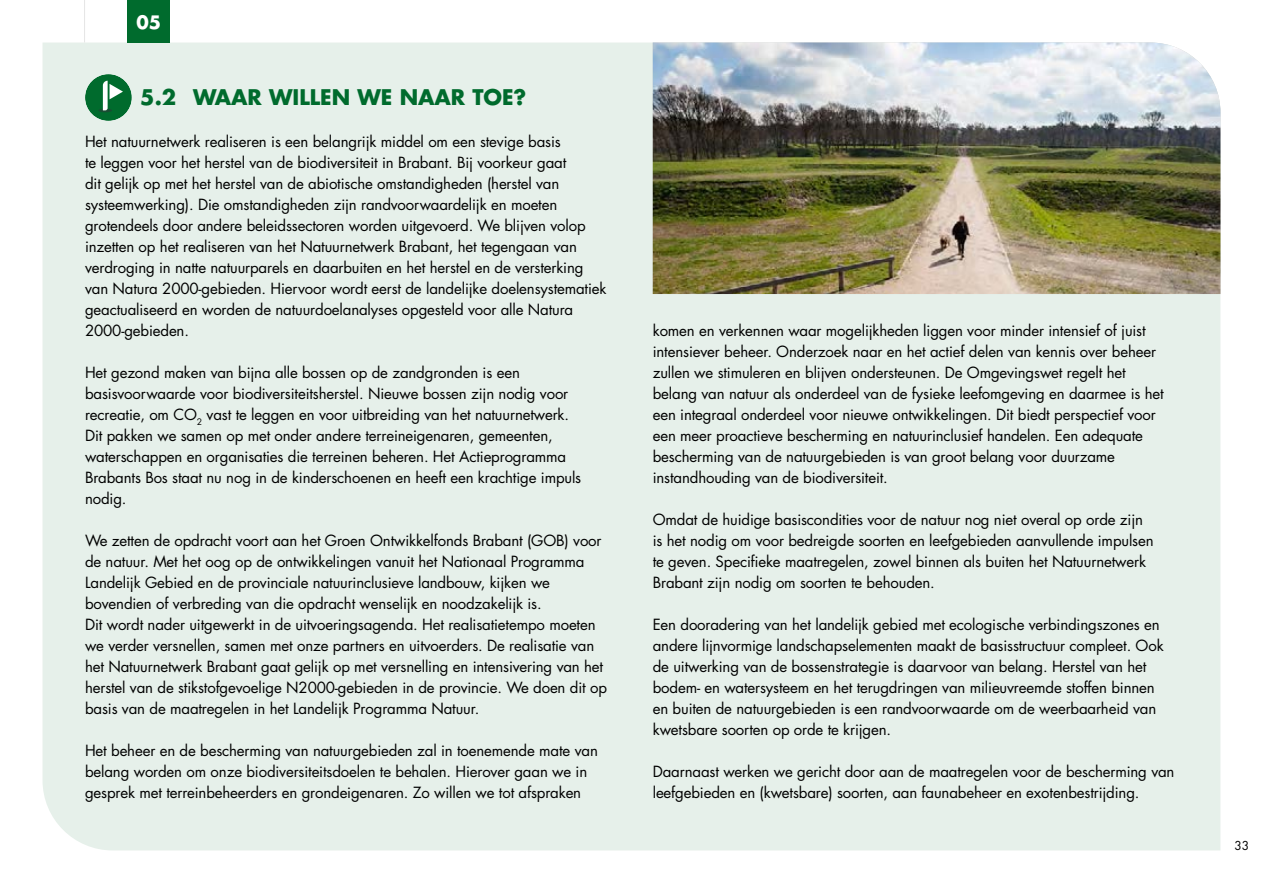
<style>
.page{position:relative;width:1263px;height:893px;background:#fff}
.page>*{position:absolute;margin:0;border:0;box-sizing:border-box;transform-origin:0 0}
.t1{font:700 21px "Futura Std";color:#006b2d}
.t2{font:700 18px "Futura Std";color:#fff}
.t3{font:15px/21px "Futura Std";letter-spacing:-.01em;color:#000}
.t4{font:12px "Futura Std";color:#000}
</style>
<div class="page">
<div style="left:43px;top:43px;width:1177px;height:807px;background:#e6f0ea"></div>
<hr style="left:84px;top:0;width:1px;height:43px;background:#e6e6e6">
<div style="left:128px;top:0;width:42px;height:43px;background:#006b2d"></div>
<div style="left:85px;top:74px;width:47px;height:47px;background:#006b2d;border-radius:50%"></div>
<hr style="left:98px;top:109px;width:14px;height:3px;background:#194d33;border-radius:50%">
<svg style="left:103px;top:81px;width:20px;height:29px"></svg>
<img style="left:653px;top:43px;width:567px;height:251px">
<p class="t2" style="left:136px;top:10px;width:26px">05</p>
<h1 class="t1" style="left:140px;top:83px;width:387px">5.2 WAAR WILLEN WE NAAR TOE?</h1>
<p class="t3" style="left:85px;top:131px;width:523px">Het natuurnetwerk realiseren is een belangrijk middel om een stevige basis<br>te leggen voor het herstel van de biodiversiteit in Brabant. Bij voorkeur gaat<br>dit gelijk op met het herstel van de abiotische omstandigheden (herstel van systeemwerking). Die omstandigheden zijn randvoorwaardelijk en moeten grotendeels door andere beleidssectoren worden uitgevoerd. We blijven volop inzetten op het realiseren van het Natuurnetwerk Brabant, het tegengaan van verdroging in natte natuurparels en daarbuiten en het herstel en de versterking van Natura 2000-gebieden. Hiervoor wordt eerst de landelijke doelensystematiek geactualiseerd en worden de natuurdoelanalyses opgesteld voor alle Natura 2000-gebieden.</p>
<p class="t3" style="left:85px;top:362px;width:498px">Het gezond maken van bijna alle bossen op de zandgronden is een basisvoorwaarde voor biodiversiteitsherstel. Nieuwe bossen zijn nodig voor recreatie, om CO<sub>2</sub> vast te leggen en voor uitbreiding van het natuurnetwerk.<br>Dit pakken we samen op met onder andere terreineigenaren, gemeenten, waterschappen en organisaties die terreinen beheren. Het Actieprogramma Brabants Bos staat nu nog in de kinderschoenen en heeft een krachtige impuls nodig.</p>
<p class="t3" style="left:85px;top:530px;width:523px">We zetten de opdracht voort aan het Groen Ontwikkelfonds Brabant (GOB) voor de natuur. Met het oog op de ontwikkelingen vanuit het Nationaal Programma Landelijk Gebied en de provinciale natuurinclusieve landbouw, kijken we bovendien of verbreding van die opdracht wenselijk en noodzakelijk is.<br>Dit wordt nader uitgewerkt in de uitvoeringsagenda. Het realisatietempo moeten we verder versnellen, samen met onze partners en uitvoerders. De realisatie van het Natuurnetwerk Brabant gaat gelijk op met versnelling en intensivering van het herstel van de stikstofgevoelige N2000-gebieden in de provincie. We doen dit op basis van de maatregelen in het Landelijk Programma Natuur.</p>
<p class="t3" style="left:85px;top:740px;width:514px">Het beheer en de bescherming van natuurgebieden zal in toenemende mate van belang worden om onze biodiversiteitsdoelen te behalen. Hierover gaan we in gesprek met terreinbeheerders en grondeigenaren. Zo willen we tot afspraken</p>
<p class="t3" style="left:653px;top:320px;width:512px">komen en verkennen waar mogelijkheden liggen voor minder intensief of juist intensiever beheer. Onderzoek naar en het actief delen van kennis over beheer zullen we stimuleren en blijven ondersteunen. De Omgevingswet regelt het belang van natuur als onderdeel van de fysieke leefomgeving en daarmee is het een integraal onderdeel voor nieuwe ontwikkelingen. Dit biedt perspectief voor een meer proactieve bescherming en natuurinclusief handelen. Een adequate bescherming van de natuurgebieden is van groot belang voor duurzame instandhouding van de biodiversiteit.</p>
<p class="t3" style="left:653px;top:509px;width:502px">Omdat de huidige basiscondities voor de natuur nog niet overal op orde zijn is het nodig om voor bedreigde soorten en leefgebieden aanvullende impulsen te geven. Specifieke maatregelen, zowel binnen als buiten het Natuurnetwerk Brabant zijn nodig om soorten te behouden.</p>
<p class="t3" style="left:653px;top:614px;width:512px">Een dooradering van het landelijk gebied met ecologische verbindingszones en andere lijnvormige landschapselementen maakt de basisstructuur compleet. Ook de uitwerking van de bossenstrategie is daarvoor van belang. Herstel van het bodem- en watersysteem en het terugdringen van milieuvreemde stoffen binnen en buiten de natuurgebieden is een randvoorwaarde om de weerbaarheid van kwetsbare soorten op orde te krijgen.</p>
<p class="t3" style="left:653px;top:761px;width:523px">Daarnaast werken we gericht door aan de maatregelen voor de bescherming van leefgebieden en (kwetsbare) soorten, aan faunabeheer en exotenbestrijding.</p>
<p class="t4" style="left:1234px;top:838px;width:16px">33</p>
</div>
